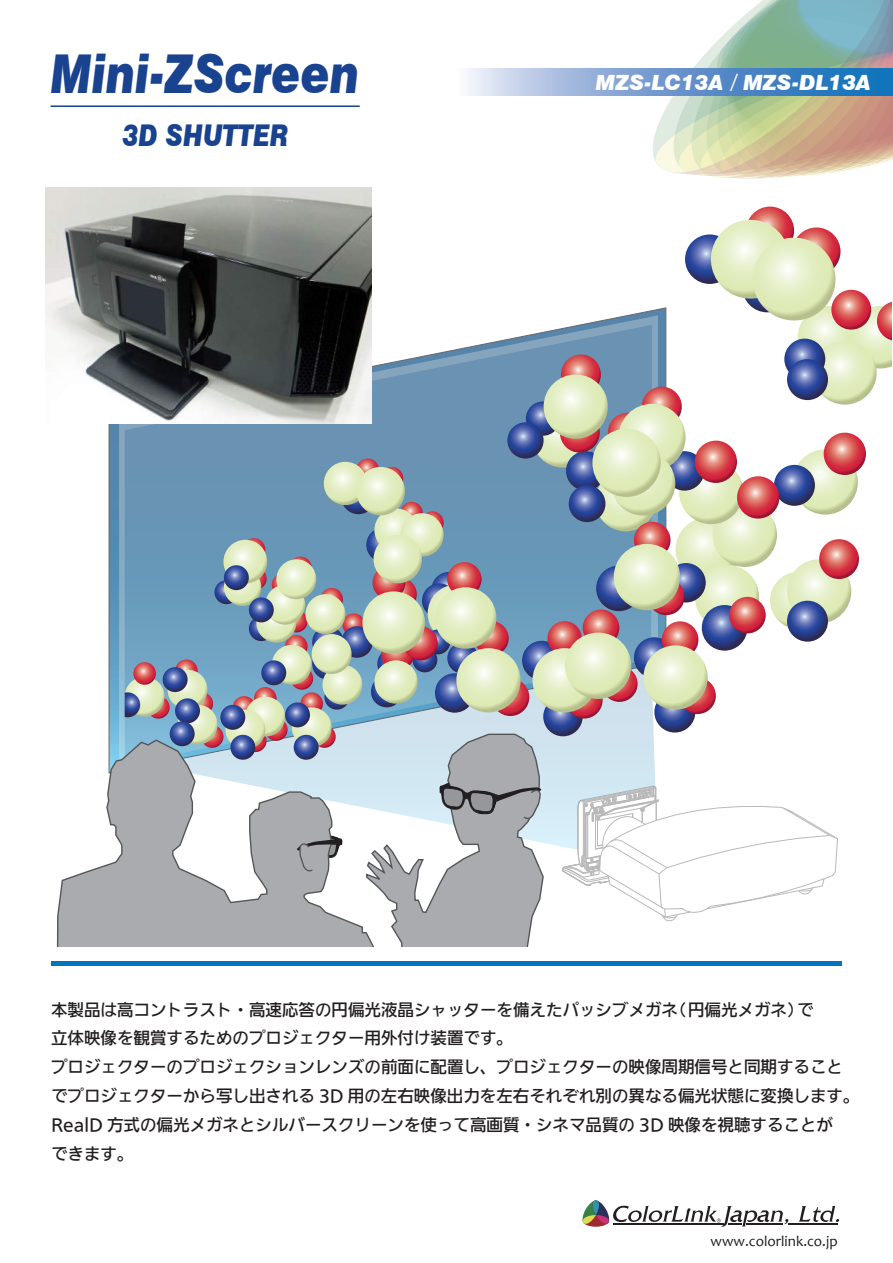
<style>
.page{position:relative;width:893px;height:1263px;background:#fff}
.page>*{position:absolute;margin:0;border:0;box-sizing:border-box;transform-origin:0 0}
.t1{font:italic 900 53.55px "Swiss 721 BT";color:#19438f;scale:.82 1}
.t2{font:italic 900 30px "Swiss 721 BT";color:#19438f;scale:.82 1}
.t3{font:italic 900 21px "Swiss 721 BT";color:#fff}
.t4{font:500 16.5px/29px "Iwa UD Go Hon Pro";color:#231f20}
.t5{font:15px "Candara";color:#231f20}
.s1{font-family:"Koz Go Pro";font-weight:400;font-style:normal}
</style>
<div class="page">
<hr style="left:788px;top:1223px;width:50px;height:1px;background:#231f20">
<svg style="left:798px;top:1205px;width:41px;height:17px"></svg>
<svg style="left:582px;top:1200px;width:206px;height:27px"></svg>
<svg style="left:653px;top:0;width:240px;height:179px"></svg>
<svg style="left:466px;top:69px;width:427px;height:27px;background:#6f9dd0"></svg>
<hr style="left:51px;top:961px;width:791px;height:4px;background:#0075bf">
<svg style="left:109px;top:307px;width:557px;height:432px"></svg>
<svg style="left:119px;top:315px;width:539px;height:424px"></svg>
<svg style="left:125px;top:325px;width:531px;height:522px;background:#7aa3bf"></svg>
<svg style="left:562px;top:786px;width:276px;height:135px"></svg>
<hr style="left:51px;top:105px;width:309px;height:2px;background:#19438f">
<svg style="left:770px;top:572px;width:57px;height:57px"></svg>
<svg style="left:432px;top:572px;width:34px;height:34px"></svg>
<svg style="left:422px;top:583px;width:34px;height:35px"></svg>
<svg style="left:428px;top:584px;width:57px;height:58px"></svg>
<svg style="left:447px;top:562px;width:35px;height:34px"></svg>
<svg style="left:214px;top:580px;width:24px;height:24px"></svg>
<svg style="left:249px;top:616px;width:25px;height:25px"></svg>
<svg style="left:147px;top:696px;width:23px;height:23px"></svg>
<svg style="left:175px;top:659px;width:23px;height:23px"></svg>
<svg style="left:191px;top:692px;width:22px;height:23px"></svg>
<svg style="left:201px;top:725px;width:22px;height:23px"></svg>
<svg style="left:233px;top:696px;width:22px;height:23px"></svg>
<svg style="left:254px;top:687px;width:23px;height:23px"></svg>
<svg style="left:265px;top:718px;width:23px;height:23px"></svg>
<svg style="left:313px;top:725px;width:23px;height:23px"></svg>
<svg style="left:300px;top:692px;width:23px;height:23px"></svg>
<svg style="left:291px;top:667px;width:22px;height:23px"></svg>
<svg style="left:285px;top:635px;width:23px;height:22px"></svg>
<svg style="left:285px;top:610px;width:23px;height:22px"></svg>
<svg style="left:289px;top:556px;width:23px;height:23px"></svg>
<svg style="left:243px;top:538px;width:22px;height:23px"></svg>
<svg style="left:244px;top:567px;width:23px;height:23px"></svg>
<svg style="left:272px;top:573px;width:22px;height:23px"></svg>
<svg style="left:320px;top:588px;width:23px;height:22px"></svg>
<svg style="left:342px;top:613px;width:23px;height:23px"></svg>
<svg style="left:400px;top:502px;width:23px;height:22px"></svg>
<svg style="left:421px;top:511px;width:23px;height:23px"></svg>
<svg style="left:384px;top:578px;width:33px;height:33px"></svg>
<svg style="left:168px;top:670px;width:39px;height:40px"></svg>
<svg style="left:178px;top:705px;width:40px;height:39px"></svg>
<svg style="left:245px;top:697px;width:40px;height:39px"></svg>
<svg style="left:225px;top:710px;width:40px;height:39px"></svg>
<svg style="left:292px;top:707px;width:40px;height:40px"></svg>
<svg style="left:272px;top:645px;width:40px;height:40px"></svg>
<svg style="left:256px;top:603px;width:40px;height:40px"></svg>
<svg style="left:265px;top:585px;width:40px;height:40px"></svg>
<svg style="left:276px;top:559px;width:40px;height:40px"></svg>
<svg style="left:224px;top:568px;width:37px;height:38px"></svg>
<svg style="left:223px;top:540px;width:44px;height:43px"></svg>
<svg style="left:676px;top:517px;width:64px;height:65px;background:#e5efca"></svg>
<svg style="left:713px;top:503px;width:64px;height:64px;background:#dee9be"></svg>
<svg style="left:595px;top:470px;width:61px;height:61px"></svg>
<svg style="left:532px;top:407px;width:61px;height:61px"></svg>
<svg style="left:679px;top:460px;width:64px;height:64px;background:#dde8bc"></svg>
<svg style="left:787px;top:559px;width:64px;height:64px;background:#e0eac3"></svg>
<svg style="left:793px;top:449px;width:65px;height:66px;background:#dde7be"></svg>
<svg style="left:798px;top:306px;width:62px;height:62px"></svg>
<svg style="left:813px;top:341px;width:64px;height:64px;background:#dee8c0"></svg>
<svg style="left:695px;top:565px;width:64px;height:64px;background:#e4eec8"></svg>
<svg style="left:125px;top:677px;width:40px;height:40px"></svg>
<svg style="left:133px;top:662px;width:23px;height:23px"></svg>
<svg style="left:125px;top:692px;width:15px;height:25px"></svg>
<svg style="left:163px;top:667px;width:25px;height:25px"></svg>
<svg style="left:175px;top:698px;width:25px;height:25px"></svg>
<svg style="left:170px;top:721px;width:25px;height:25px"></svg>
<svg style="left:220px;top:705px;width:25px;height:25px"></svg>
<svg style="left:230px;top:735px;width:25px;height:25px"></svg>
<svg style="left:294px;top:735px;width:25px;height:25px"></svg>
<svg style="left:285px;top:702px;width:25px;height:25px"></svg>
<svg style="left:324px;top:685px;width:25px;height:25px"></svg>
<svg style="left:412px;top:647px;width:25px;height:25px"></svg>
<svg style="left:425px;top:629px;width:25px;height:25px"></svg>
<svg style="left:447px;top:643px;width:31px;height:31px"></svg>
<svg style="left:366px;top:527px;width:35px;height:35px"></svg>
<svg style="left:341px;top:480px;width:35px;height:34px"></svg>
<svg style="left:435px;top:673px;width:39px;height:40px"></svg>
<svg style="left:522px;top:641px;width:39px;height:39px"></svg>
<svg style="left:526px;top:401px;width:34px;height:35px"></svg>
<svg style="left:507px;top:422px;width:37px;height:36px"></svg>
<svg style="left:566px;top:451px;width:39px;height:40px"></svg>
<svg style="left:569px;top:485px;width:36px;height:37px"></svg>
<svg style="left:665px;top:451px;width:39px;height:40px"></svg>
<svg style="left:666px;top:563px;width:40px;height:39px"></svg>
<svg style="left:596px;top:565px;width:46px;height:46px"></svg>
<svg style="left:702px;top:605px;width:45px;height:46px"></svg>
<svg style="left:634px;top:637px;width:41px;height:41px"></svg>
<svg style="left:654px;top:692px;width:41px;height:40px"></svg>
<svg style="left:787px;top:601px;width:41px;height:41px"></svg>
<svg style="left:774px;top:465px;width:41px;height:41px"></svg>
<svg style="left:784px;top:339px;width:41px;height:41px"></svg>
<svg style="left:787px;top:359px;width:41px;height:41px"></svg>
<svg style="left:685px;top:234px;width:49px;height:50px"></svg>
<svg style="left:742px;top:263px;width:50px;height:49px"></svg>
<svg style="left:543px;top:697px;width:40px;height:39px"></svg>
<svg style="left:261px;top:660px;width:25px;height:25px"></svg>
<svg style="left:249px;top:597px;width:25px;height:25px"></svg>
<svg style="left:224px;top:565px;width:25px;height:25px"></svg>
<svg style="left:341px;top:626px;width:32px;height:32px"></svg>
<svg style="left:312px;top:626px;width:32px;height:32px"></svg>
<svg style="left:312px;top:648px;width:32px;height:31px"></svg>
<svg style="left:377px;top:648px;width:32px;height:31px"></svg>
<svg style="left:371px;top:676px;width:31px;height:31px"></svg>
<svg style="left:372px;top:566px;width:33px;height:33px"></svg>
<svg style="left:381px;top:637px;width:33px;height:33px"></svg>
<svg style="left:403px;top:626px;width:35px;height:34px"></svg>
<svg style="left:474px;top:621px;width:35px;height:34px"></svg>
<svg style="left:547px;top:621px;width:35px;height:34px"></svg>
<svg style="left:583px;top:609px;width:36px;height:37px"></svg>
<svg style="left:662px;top:621px;width:36px;height:37px"></svg>
<svg style="left:648px;top:578px;width:37px;height:37px"></svg>
<svg style="left:729px;top:597px;width:37px;height:36px"></svg>
<svg style="left:737px;top:476px;width:42px;height:43px"></svg>
<svg style="left:824px;top:433px;width:42px;height:42px"></svg>
<svg style="left:819px;top:539px;width:40px;height:40px"></svg>
<svg style="left:831px;top:290px;width:40px;height:40px"></svg>
<svg style="left:746px;top:207px;width:48px;height:48px"></svg>
<svg style="left:792px;top:227px;width:48px;height:49px"></svg>
<svg style="left:849px;top:301px;width:43px;height:67px;background:#deb6a0"></svg>
<svg style="left:695px;top:441px;width:42px;height:42px"></svg>
<svg style="left:642px;top:387px;width:40px;height:40px"></svg>
<svg style="left:561px;top:354px;width:40px;height:40px"></svg>
<svg style="left:608px;top:413px;width:40px;height:40px"></svg>
<svg style="left:560px;top:413px;width:40px;height:40px"></svg>
<svg style="left:634px;top:522px;width:36px;height:36px"></svg>
<svg style="left:679px;top:677px;width:37px;height:37px"></svg>
<svg style="left:566px;top:682px;width:37px;height:36px"></svg>
<svg style="left:601px;top:666px;width:37px;height:36px"></svg>
<svg style="left:492px;top:678px;width:37px;height:38px"></svg>
<svg style="left:362px;top:591px;width:63px;height:63px;background:#dde7bd"></svg>
<svg style="left:374px;top:660px;width:44px;height:44px;background:#dae4bd"></svg>
<svg style="left:435px;top:587px;width:61px;height:62px;background:#dde8be"></svg>
<svg style="left:456px;top:648px;width:65px;height:64px;background:#dde7be"></svg>
<svg style="left:532px;top:648px;width:65px;height:64px;background:#dde7bf"></svg>
<svg style="left:565px;top:633px;width:66px;height:66px;background:#dfe9be"></svg>
<svg style="left:643px;top:645px;width:65px;height:65px;background:#dde6be"></svg>
<svg style="left:614px;top:544px;width:66px;height:66px;background:#dee9be"></svg>
<svg style="left:544px;top:374px;width:64px;height:65px;background:#dde7bd"></svg>
<svg style="left:618px;top:404px;width:68px;height:67px;background:#dfe9c1"></svg>
<svg style="left:611px;top:451px;width:64px;height:65px;background:#d5e1b0"></svg>
<svg style="left:592px;top:429px;width:69px;height:68px;background:#dde8be"></svg>
<svg style="left:711px;top:220px;width:79px;height:79px;background:#e2ecc5"></svg>
<svg style="left:753px;top:238px;width:82px;height:82px;background:#dfe9bf"></svg>
<svg style="left:356px;top:459px;width:23px;height:22px"></svg>
<svg style="left:381px;top:467px;width:22px;height:22px"></svg>
<svg style="left:324px;top:462px;width:43px;height:43px"></svg>
<svg style="left:374px;top:508px;width:44px;height:44px"></svg>
<svg style="left:400px;top:513px;width:44px;height:43px"></svg>
<svg style="left:373px;top:535px;width:49px;height:48px;background:#dee8bf"></svg>
<svg style="left:356px;top:467px;width:49px;height:48px;background:#dee9be"></svg>
<svg style="left:322px;top:665px;width:40px;height:40px"></svg>
<svg style="left:312px;top:634px;width:40px;height:40px"></svg>
<svg style="left:305px;top:594px;width:40px;height:40px"></svg>
<svg style="left:365px;top:733px;width:179px;height:214px"></svg>
<svg style="left:56px;top:739px;width:321px;height:208px;fill:#aaabaf"></svg>
<svg style="left:283px;top:826px;width:59px;height:46px;background:#a6a6a9"></svg>
<img style="left:46px;top:187px;width:325px;height:237px">
<h1 class="t1" style="left:51px;top:41px;width:378px">Mini-ZScreen</h1>
<h2 class="t2" style="left:122px;top:117px;width:204px">3D SHUTTER</h2>
<p class="t3" style="left:596px;top:70px;width:276px">MZS-LC13A <span class="s1">/</span> MZS-DL13A</p>
<p class="t4" style="left:51px;top:995px;width:764px">本製品は高コントラスト・高速応答の円偏光液晶シャッターを備えたパッシブメガネ 円偏光メガネ で</p>
<p class="t4" style="left:669px;top:996px;width:18px">（</p>
<p class="t4" style="left:788px;top:995px;width:18px">）</p>
<p class="t4" style="left:51px;top:1024px;width:810px">立体映像を観賞するためのプロジェクター用外付け装置です。<br>プロジェクターのプロジェクションレンズの前面に配置し、プロジェクターの映像周期信号と同期することでプロジェクターから写し出される 3D 用の左右映像出力を左右それぞれ別の異なる偏光状態に変換します。RealD 方式の偏光メガネとシルバースクリーンを使って高画質・シネマ品質の 3D 映像を視聴することが<br>できます。</p>
<p class="t5" style="left:711px;top:1232px;width:129px">www.colorlink.co.jp</p>
</div>
